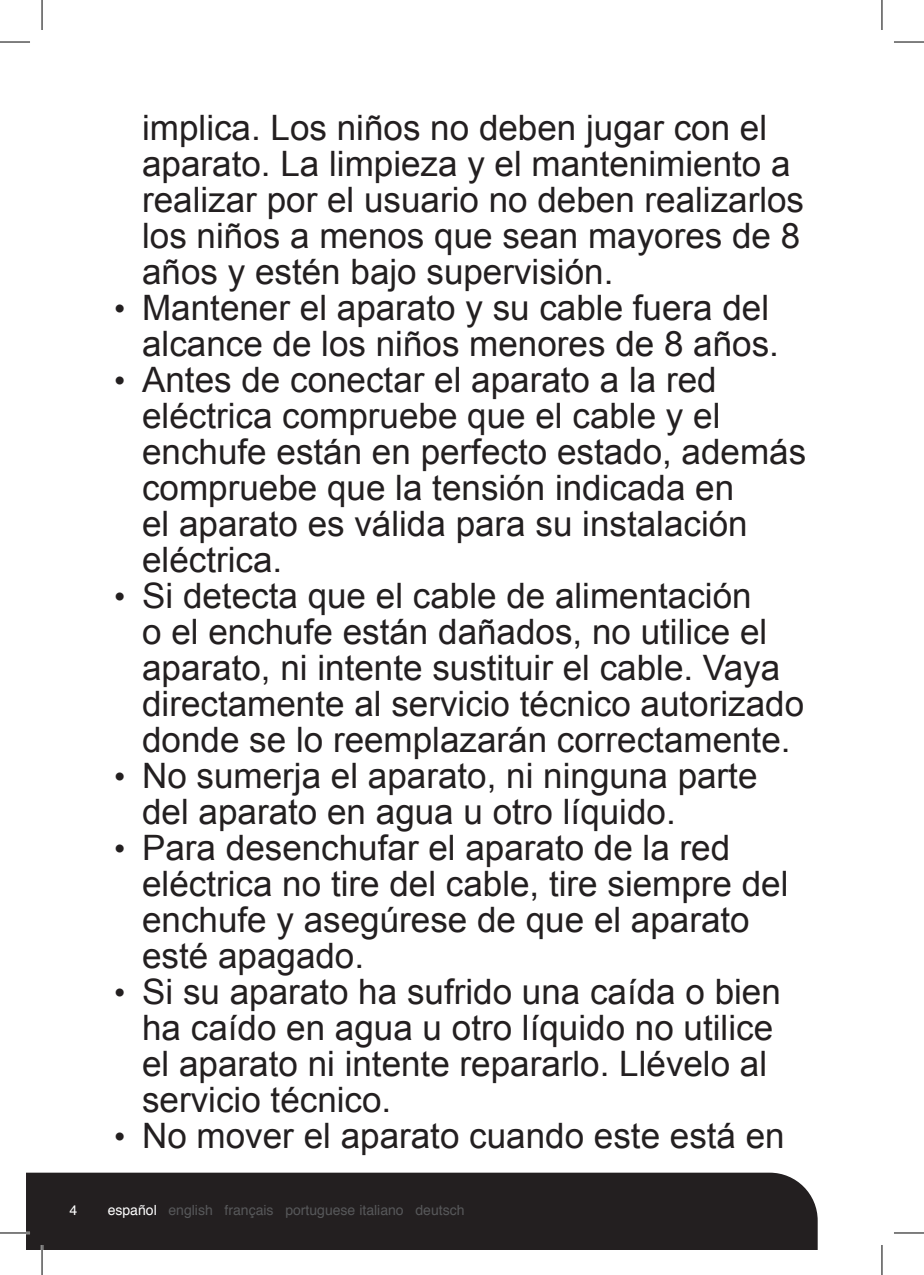
<style>
.page{position:relative;width:924px;height:1275px;background:#fff}
.page>*{position:absolute;margin:0;border:0;box-sizing:border-box;transform-origin:0 0}
.t1{font:35px/36px "Arial";color:#231f20}
.t2{font:14px "Helvetica";color:#57585a}
.t3{font:14px "Helvetica";color:#fff}
.s1{font-size:32px}
.s2{color:#fff}
</style>
<div class="page">
<div style="left:26px;top:1172px;width:791px;height:78px;background:#231f20"></div>
<hr style="left:0;top:1231px;width:30px;height:3px;background:#fff">
<hr style="left:41px;top:1245px;width:2px;height:30px;background:#fff">
<hr style="left:0;top:42px;width:30px;height:1px;background:#000">
<hr style="left:893px;top:42px;width:30px;height:1px;background:#000">
<hr style="left:0;top:1232px;width:30px;height:1px;background:#000">
<hr style="left:893px;top:1232px;width:30px;height:1px;background:#000">
<hr style="left:42px;top:0;width:1px;height:30px;background:#000">
<hr style="left:42px;top:1245px;width:1px;height:30px;background:#000">
<hr style="left:881px;top:0;width:1px;height:30px;background:#000">
<hr style="left:881px;top:1245px;width:1px;height:30px;background:#000">
<p class="t1" style="left:142px;top:110px;width:663px">implica. Los niños no deben jugar con el aparato. La limpieza y el mantenimiento a realizar por el usuario no deben realizarlos los niños a menos que sean mayores de 8 años y estén bajo supervisión.</p>
<p class="t1" style="left:114px;top:290px;width:666px;text-align:right"><span class="s1">•</span> Mantener el aparato y su cable fuera del alcance de los niños menores de 8 años.</p>
<p class="t1" style="left:142px;top:362px;width:665px;text-indent:-28px"><span class="s1">•</span> Antes de conectar el aparato a la red eléctrica compruebe que el cable y el enchufe están en perfecto estado, además compruebe que la tensión indicada en<br>el aparato es válida para su instalación eléctrica.</p>
<p class="t1" style="left:142px;top:578px;width:663px;text-indent:-28px"><span class="s1">•</span> Si detecta que el cable de alimentación<br>o el enchufe están dañados, no utilice el aparato, ni intente sustituir el cable. Vaya directamente al servicio técnico autorizado donde se lo reemplazarán correctamente.</p>
<p class="t1" style="left:142px;top:758px;width:616px;text-indent:-28px"><span class="s1">•</span> No sumerja el aparato, ni ninguna parte del aparato en agua u otro líquido.</p>
<p class="t1" style="left:142px;top:830px;width:647px;text-indent:-28px"><span class="s1">•</span> Para desenchufar el aparato de la red eléctrica no tire del cable, tire siempre del enchufe y asegúrese de que el aparato esté apagado.</p>
<p class="t1" style="left:142px;top:974px;width:640px;text-indent:-28px"><span class="s1">•</span> Si su aparato ha sufrido una caída o bien ha caído en agua u otro líquido no utilice el aparato ni intente repararlo. Llévelo al servicio técnico.</p>
<p class="t1" style="left:114px;top:1118px;width:672px"><span class="s1">•</span> No mover el aparato cuando este está en</p>
<p class="t3" style="left:70px;top:1199px;width:9px">4</p>
<p class="t2" style="left:108px;top:1199px;width:358px"><span class="s2">español</span> english français portuguese italiano deutsch</p>
</div>
